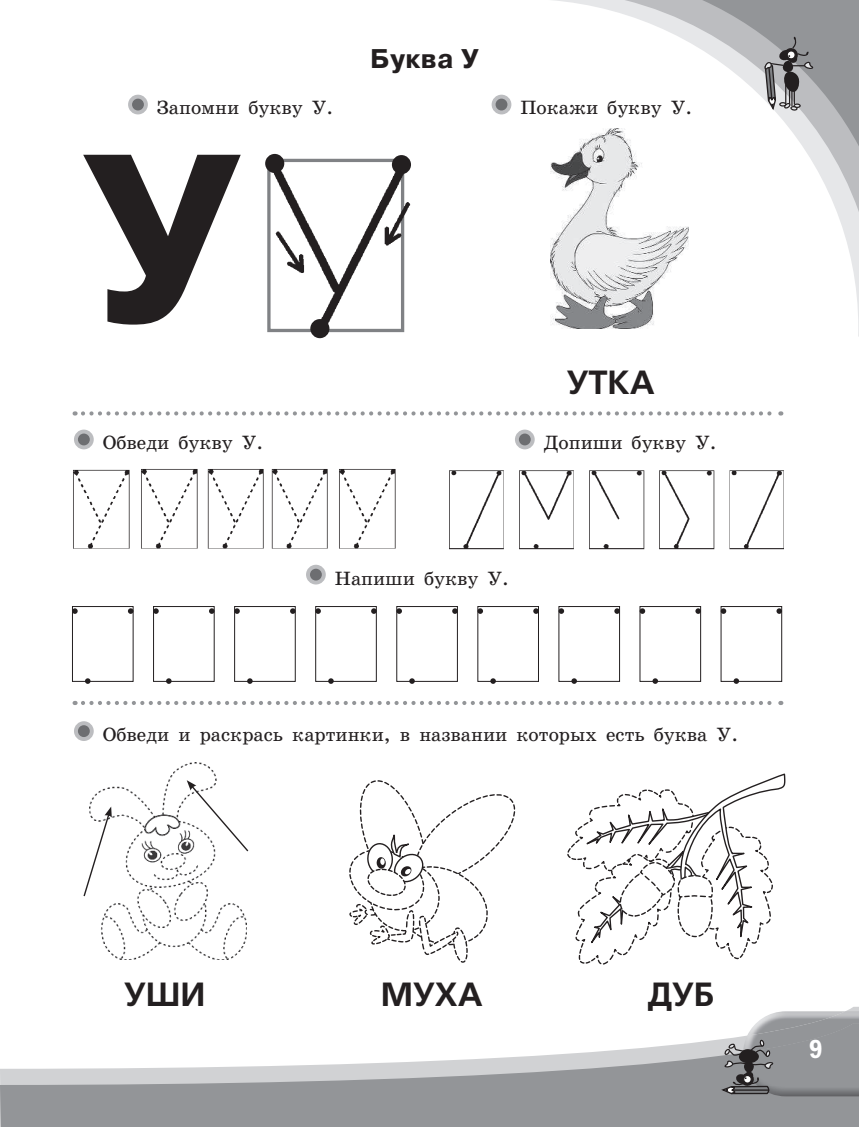
<style>
.page{position:relative;width:859px;height:1127px;background:#fff}
.page>*{position:absolute;margin:0;border:0;box-sizing:border-box;transform-origin:0 0}
.t1{font:700 238.2px "Pragmatica C";color:#231f20}
.t2{font:700 33.45px "Free Set C";color:#231f20}
.t3{font:700 27px "Pragmatica C";letter-spacing:.02em;color:#231f20}
.t4{font:600 condensed 27px "Franklin Gothic";color:#fff}
.t5{font:19.5px "School Book C";color:#231f20}
</style>
<div class="page">
<svg style="left:0;top:1036px;width:859px;height:91px;fill:#939598"></svg>
<svg style="left:553px;top:0;width:306px;height:336px"></svg>
<svg style="left:624px;top:0;width:235px;height:212px"></svg>
<svg style="left:702px;top:0;width:157px;height:146px"></svg>
<img style="left:758px;top:1086px;width:101px;height:10px">
<img style="left:757px;top:1011px;width:102px;height:12px">
<div style="left:743px;top:1023px;width:116px;height:63px;background:#939598"></div>
<svg style="left:719px;top:1038px;width:56px;height:57px;background:#7e7e80"></svg>
<svg style="left:128px;top:95px;width:20px;height:19px"></svg>
<div style="left:132px;top:99px;width:12px;height:11px;background:#6d6e71;border-radius:50%"></div>
<div style="left:492px;top:95px;width:19px;height:19px;background:#bcbdc0;border-radius:50%"></div>
<div style="left:496px;top:99px;width:11px;height:11px;background:#6d6e71;border-radius:50%"></div>
<div style="left:74px;top:430px;width:20px;height:19px;background:#bcbdc0;border-radius:50%"></div>
<div style="left:78px;top:433px;width:12px;height:12px;background:#6d6e71;border-radius:50%"></div>
<div style="left:515px;top:430px;width:20px;height:19px;background:#bcbdc0;border-radius:50%"></div>
<div style="left:519px;top:433px;width:12px;height:12px;background:#6d6e71;border-radius:50%"></div>
<div style="left:306px;top:565px;width:20px;height:19px;background:#bcbdc0;border-radius:50%"></div>
<div style="left:310px;top:569px;width:12px;height:11px;background:#6d6e71;border-radius:50%"></div>
<div style="left:74px;top:721px;width:20px;height:20px;background:#bcbdc0;border-radius:50%"></div>
<div style="left:78px;top:725px;width:12px;height:12px;background:#6d6e71;border-radius:50%"></div>
<img style="left:550px;top:128px;width:139px;height:200px">
<img style="left:73px;top:469px;width:57px;height:80px">
<div style="left:72px;top:606px;width:61px;height:76px;border:1px solid #231f20"></div>
<svg style="left:85px;top:678px;width:6px;height:6px"></svg>
<svg style="left:72px;top:608px;width:6px;height:6px"></svg>
<svg style="left:128px;top:608px;width:5px;height:6px"></svg>
<div style="left:153px;top:606px;width:62px;height:76px;border:1px solid #231f20"></div>
<svg style="left:166px;top:678px;width:6px;height:6px"></svg>
<svg style="left:153px;top:608px;width:6px;height:6px"></svg>
<svg style="left:209px;top:608px;width:6px;height:6px"></svg>
<div style="left:234px;top:606px;width:62px;height:76px;border:1px solid #231f20"></div>
<svg style="left:247px;top:678px;width:6px;height:6px"></svg>
<svg style="left:234px;top:608px;width:6px;height:6px"></svg>
<svg style="left:290px;top:608px;width:6px;height:6px"></svg>
<div style="left:315px;top:606px;width:62px;height:76px;border:1px solid #231f20"></div>
<svg style="left:328px;top:678px;width:6px;height:6px"></svg>
<svg style="left:315px;top:608px;width:6px;height:6px"></svg>
<svg style="left:371px;top:608px;width:6px;height:6px"></svg>
<div style="left:396px;top:606px;width:62px;height:76px;border:1px solid #231f20"></div>
<svg style="left:409px;top:678px;width:6px;height:6px"></svg>
<svg style="left:396px;top:608px;width:6px;height:6px"></svg>
<svg style="left:452px;top:608px;width:6px;height:6px"></svg>
<div style="left:477px;top:606px;width:62px;height:76px;border:1px solid #231f20"></div>
<svg style="left:490px;top:678px;width:6px;height:6px"></svg>
<svg style="left:477px;top:608px;width:6px;height:6px"></svg>
<svg style="left:533px;top:608px;width:6px;height:6px"></svg>
<div style="left:559px;top:606px;width:61px;height:76px;border:1px solid #231f20"></div>
<svg style="left:571px;top:678px;width:6px;height:6px"></svg>
<svg style="left:559px;top:608px;width:5px;height:6px"></svg>
<svg style="left:614px;top:608px;width:6px;height:6px"></svg>
<div style="left:640px;top:606px;width:61px;height:76px;border:1px solid #231f20"></div>
<svg style="left:652px;top:678px;width:6px;height:6px"></svg>
<svg style="left:640px;top:608px;width:5px;height:6px"></svg>
<svg style="left:695px;top:608px;width:6px;height:6px"></svg>
<div style="left:721px;top:606px;width:61px;height:76px;border:1px solid #231f20"></div>
<svg style="left:733px;top:678px;width:6px;height:6px"></svg>
<svg style="left:721px;top:608px;width:5px;height:6px"></svg>
<svg style="left:776px;top:608px;width:6px;height:6px"></svg>
<svg style="left:83px;top:411px;width:698px;height:4px"></svg>
<svg style="left:83px;top:701px;width:698px;height:4px"></svg>
<img style="left:141px;top:469px;width:123px;height:80px">
<img style="left:271px;top:469px;width:125px;height:80px">
<img style="left:90px;top:763px;width:157px;height:196px">
<svg style="left:567px;top:773px;width:219px;height:192px"></svg>
<svg style="left:349px;top:780px;width:167px;height:183px"></svg>
<div style="left:267px;top:159px;width:137px;height:173px;border:3px solid #808285"></div>
<img style="left:273px;top:161px;width:138px;height:173px">
<div style="left:265px;top:154px;width:19px;height:19px;background:#231f20;border-radius:50%"></div>
<div style="left:392px;top:155px;width:19px;height:19px;background:#231f20;border-radius:50%"></div>
<div style="left:310px;top:319px;width:19px;height:19px;background:#231f20;border-radius:50%"></div>
<img style="left:449px;top:470px;width:334px;height:80px">
<svg style="left:187px;top:780px;width:62px;height:73px"></svg>
<svg style="left:83px;top:806px;width:29px;height:92px"></svg>
<h3 class="t3" style="left:370px;top:48px;width:110px">Буква У</h3>
<p class="t5" style="left:157px;top:101px;width:178px">Запомни букву У.</p>
<p class="t5" style="left:520px;top:101px;width:173px">Покажи букву У.</p>
<h1 class="t1" style="left:82px;top:144px;width:158px">У</h1>
<h2 class="t2" style="left:567px;top:370px;width:90px">УТКА</h2>
<p class="t5" style="left:103px;top:436px;width:162px">Обведи букву У.</p>
<p class="t5" style="left:544px;top:436px;width:174px">Допиши букву У.</p>
<p class="t5" style="left:335px;top:571px;width:176px">Напиши букву У.</p>
<p class="t5" style="left:103px;top:727px;width:637px">Обведи и раскрась картинки, в названии которых есть буква У.</p>
<h2 class="t2" style="left:124px;top:982px;width:83px">УШИ</h2>
<h2 class="t2" style="left:381px;top:982px;width:104px">МУХА</h2>
<h2 class="t2" style="left:647px;top:982px;width:69px">ДУБ</h2>
<h3 class="t4" style="left:809px;top:1033px;width:15px">9</h3>
</div>
